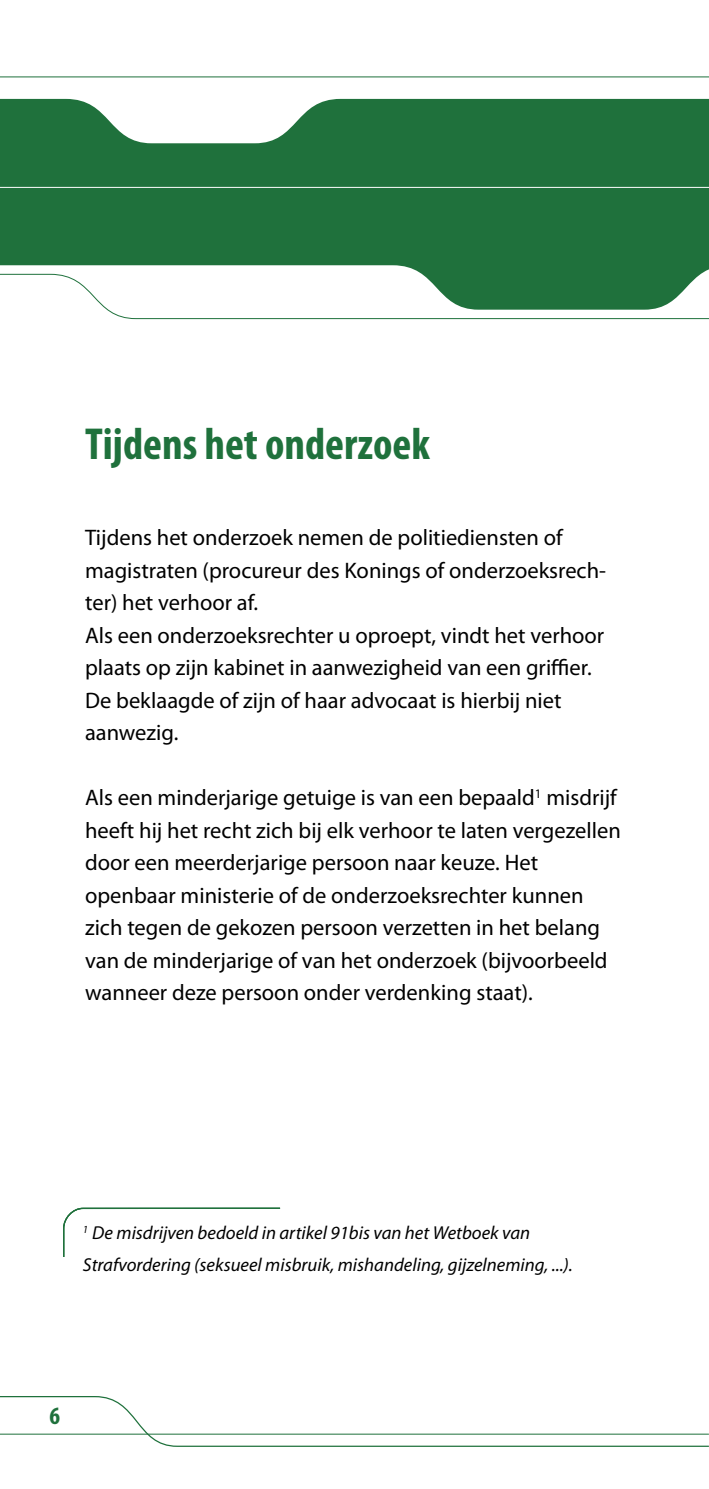
<style>
.page{position:relative;width:709px;height:1489px;background:#fff}
.page>*{position:absolute;margin:0;border:0;box-sizing:border-box;transform-origin:0 0}
.t1{font:700 condensed 45px "Myriad Pro";color:#1f713c}
.t2{font:700 condensed 25px "Myriad Pro";color:#1f713c}
.t3{font:22.5px/32.5px "Myriad Pro";color:#000}
.t4{font:italic 18.75px/32.5px "Myriad Pro";color:#000}
</style>
<div class="page">
<svg style="left:0;top:1396px;width:709px;height:51px"></svg>
<svg style="left:0;top:76px;width:709px;height:2px"></svg>
<svg style="left:0;top:99px;width:709px;height:174px;background:#3a8253"></svg>
<div style="left:0;top:136px;width:709px;height:52px;background:#1f713c"></div>
<svg style="left:0;top:273px;width:709px;height:46px"></svg>
<svg style="left:63px;top:1207px;width:218px;height:50px"></svg>
<h1 class="t1" style="left:85px;top:416px;width:346px">Tijdens het onderzoek</h1>
<p class="t3" style="left:85px;top:521px;width:522px">Tijdens het onderzoek nemen de politiediensten of magistraten (procureur des Konings of onderzoeksrech&shy;ter) het verhoor af.<br>Als een onderzoeksrechter u oproept, vindt het verhoor plaats op zijn kabinet in aanwezigheid van een griffier.<br>De beklaagde of zijn of haar advocaat is hierbij niet aanwezig.</p>
<p class="t3" style="left:85px;top:781px;width:537px">Als een minderjarige getuige is van een bepaald<sup>1</sup> misdrijf heeft hij het recht zich bij elk verhoor te laten vergezellen door een meerderjarige persoon naar keuze. Het openbaar ministerie of de onderzoeksrechter kunnen zich tegen de gekozen persoon verzetten in het belang van de minderjarige of van het onderzoek (bijvoorbeeld wanneer deze persoon onder verdenking staat).</p>
<p class="t4" style="left:83px;top:1215px;width:491px"><sup>1</sup> De misdrijven bedoeld in artikel 91bis van het Wetboek van<br>Strafvordering (seksueel misbruik, mishandeling, gijzelneming, ...).</p>
<p class="t2" style="left:50px;top:1400px;width:12px">6</p>
</div>
